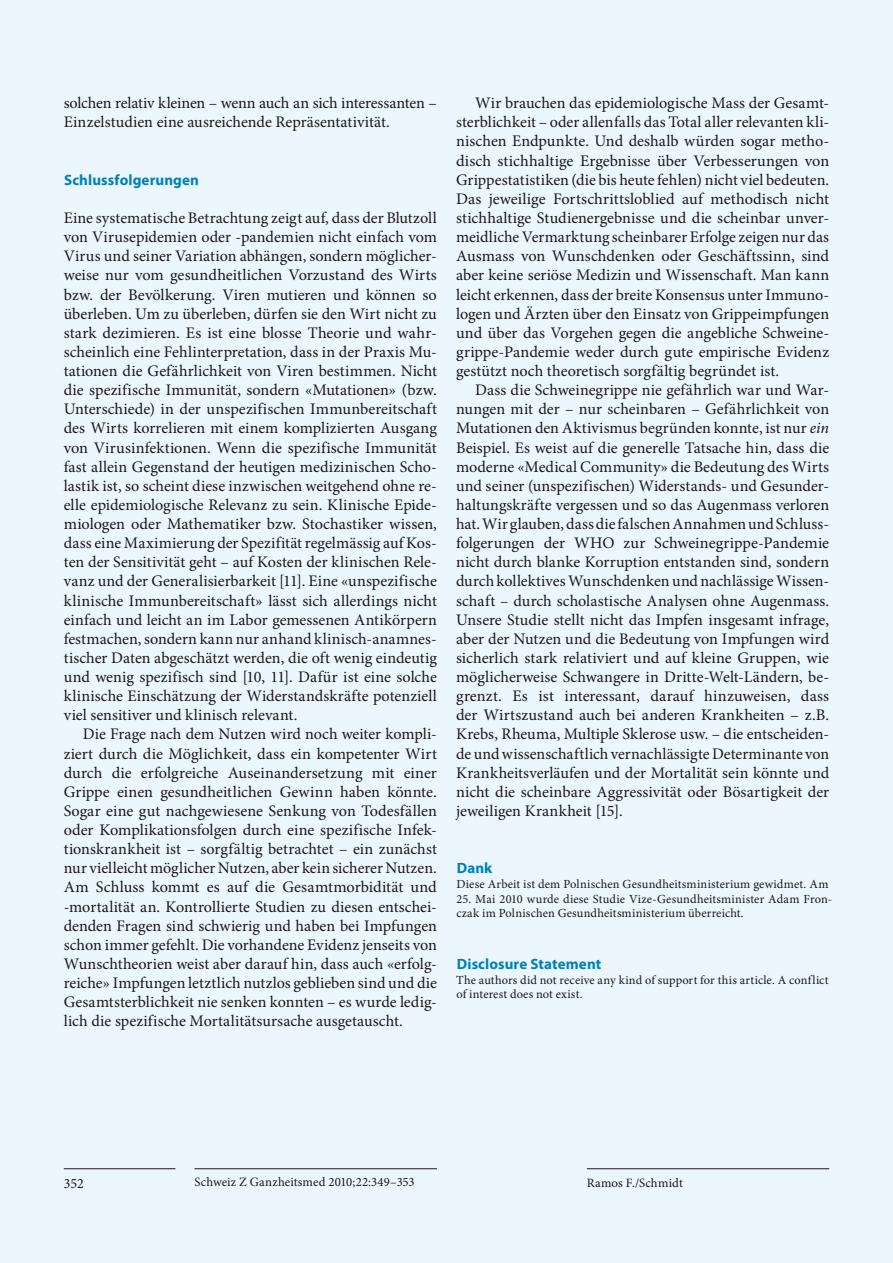
<style>
.page{position:relative;width:893px;height:1263px;background:#ebf7fc}
.page>*{position:absolute;margin:0;border:0;box-sizing:border-box;transform-origin:0 0}
.t1{font:16.2px/19px "Minion Pro";color:#1a171c;text-align:justify}
.t2{font:700 15px "Myriad Pro";letter-spacing:.01em;color:#0080ba}
.t3{font:14.25px "Minion Pro";color:#1a171c}
.t4{font:12.75px "Minion Pro";letter-spacing:.01em;color:#1a171c}
.t5{font:12.3px/14.7px "Minion Pro";letter-spacing:.015em;color:#1a171c}
.s1{font-style:italic}
</style>
<div class="page">
<hr style="left:64px;top:1168px;width:111px;height:1px;background:#1a171c">
<hr style="left:195px;top:1168px;width:242px;height:1px;background:#1a171c">
<hr style="left:587px;top:1168px;width:242px;height:1px;background:#1a171c">
<p class="t1" style="left:64px;top:94px;width:375px">solchen relativ kleinen – wenn auch an sich interessanten –<br>Einzelstudien eine ausreichende Repräsentativität.</p>
<p class="t2" style="left:64px;top:170px;width:136px">Schlussfolgerungen</p>
<p class="t1" style="left:64px;top:208px;width:375px">Eine systematische Betrachtung zeigt auf, dass der Blutzoll von Virusepidemien oder -pandemien nicht einfach vom Virus und seiner Variation abhängen, sondern möglicher&shy;weise nur vom gesundheitlichen Vorzustand des Wirts bzw. der Bevölkerung. Viren mutieren und können so überleben. Um zu überleben, dürfen sie den Wirt nicht zu stark dezimieren. Es ist eine blosse Theorie und wahr&shy;scheinlich eine Fehlinterpretation, dass in der Praxis Mu&shy;tationen die Gefährlichkeit von Viren bestimmen. Nicht die spezifische Immunität, sondern «Mutationen» (bzw.<br>Unterschiede) in der unspezifischen Immunbereitschaft des Wirts korrelieren mit einem komplizierten Ausgang von Virusinfektionen. Wenn die spezifische Immunität fast allein Gegenstand der heutigen medizinischen Scho&shy;lastik ist, so scheint diese inzwischen weitgehend ohne re&shy;elle epidemiologische Relevanz zu sein. Klinische Epide&shy;miologen oder Mathematiker bzw. Stochastiker wissen, dass eine Maximierung der Spezifität regelmässig auf Kos&shy;ten der Sensitivität geht – auf Kosten der klinischen Rele&shy;vanz und der Generalisierbarkeit [11]. Eine «unspezifische klinische Immunbereitschaft» lässt sich allerdings nicht einfach und leicht an im Labor gemessenen Antikörpern festmachen, sondern kann nur anhand klinisch-anamnes&shy;tischer Daten abgeschätzt werden, die oft wenig eindeutig und wenig spezifisch sind [10, 11]. Dafür ist eine solche klinische Einschätzung der Widerstandskräfte potenziell viel sensitiver und klinisch relevant.</p>
<p class="t1" style="left:64px;top:725px;width:375px;text-indent:19px">Die Frage nach dem Nutzen wird noch weiter kompli&shy;ziert durch die Möglichkeit, dass ein kompetenter Wirt durch die erfolgreiche Auseinandersetzung mit einer Grippe einen gesundheitlichen Gewinn haben könnte.<br>Sogar eine gut nachgewiesene Senkung von Todesfällen oder Komplikationsfolgen durch eine spezifische Infek&shy;tionskrankheit ist – sorgfältig betrachtet – ein zunächst nur vielleicht möglicher Nutzen, aber kein sicherer Nutzen.<br>Am Schluss kommt es auf die Gesamtmorbidität und -mortalität an. Kontrollierte Studien zu diesen entschei&shy;denden Fragen sind schwierig und haben bei Impfungen schon immer gefehlt. Die vorhandene Evidenz jenseits von Wunschtheorien weist aber darauf hin, dass auch «erfolg&shy;reiche» Impfungen letztlich nutzlos geblieben sind und die Gesamtsterblichkeit nie senken konnten – es wurde ledig&shy;lich die spezifische Mortalitätsursache ausgetauscht.</p>
<p class="t1" style="left:456px;top:94px;width:375px;text-indent:19px">Wir brauchen das epidemiologische Mass der Gesamt&shy;sterblichkeit – oder allenfalls das Total aller relevanten kli&shy;nischen Endpunkte. Und deshalb würden sogar metho&shy;disch stichhaltige Ergebnisse über Verbesserungen von Grippestatistiken (die bis heute fehlen) nicht viel bedeuten.<br>Das jeweilige Fortschrittsloblied auf methodisch nicht stichhaltige Studienergebnisse und die scheinbar unver&shy;meidliche Vermarktung scheinbarer Erfolge zeigen nur das Ausmass von Wunschdenken oder Geschäftssinn, sind aber keine seriöse Medizin und Wissenschaft. Man kann leicht erkennen, dass der breite Konsensus unter Immuno&shy;logen und Ärzten über den Einsatz von Grippeimpfungen und über das Vorgehen gegen die angebliche Schweine&shy;grippe-Pandemie weder durch gute empirische Evidenz gestützt noch theoretisch sorgfältig begründet ist.</p>
<p class="t1" style="left:456px;top:380px;width:375px;text-indent:19px">Dass die Schweinegrippe nie gefährlich war und War&shy;nungen mit der – nur scheinbaren – Gefährlichkeit von Mutationen den Aktivismus begründen konnte, ist nur <span class="s1">ein </span>Beispiel. Es weist auf die generelle Tatsache hin, dass die moderne «Medical Community» die Bedeutung des Wirts und seiner (unspezifischen) Widerstands- und Gesunder&shy;haltungskräfte vergessen und so das Augenmass verloren hat. Wir glauben, dass die falschen Annahmen und Schluss&shy;folgerungen der WHO zur Schweinegrippe-Pandemie nicht durch blanke Korruption entstanden sind, sondern durch kollektives Wunschdenken und nachlässige Wissen&shy;schaft – durch scholastische Analysen ohne Augenmass.<br>Unsere Studie stellt nicht das Impfen insgesamt infrage, aber der Nutzen und die Bedeutung von Impfungen wird sicherlich stark relativiert und auf kleine Gruppen, wie möglicherweise Schwangere in Dritte-Welt-Ländern, be&shy;grenzt. Es ist interessant, darauf hinzuweisen, dass der Wirtszustand auch bei anderen Krankheiten – z.B.<br>Krebs, Rheuma, Multiple Sklerose usw. – die entscheiden&shy;de und wissenschaftlich vernachlässigte Determinante von Krankheitsverläufen und der Mortalität sein könnte und nicht die scheinbare Aggressivität oder Bösartigkeit der jeweiligen Krankheit [15].</p>
<p class="t2" style="left:457px;top:858px;width:37px">Dank</p>
<p class="t5" style="left:457px;top:877px;width:373px">Diese Arbeit ist dem Polnischen Gesundheitsministerium gewidmet. Am</p>
<p class="t5" style="left:456px;top:891px;width:377px">25. Mai 2010 wurde diese Studie Vize-Gesundheitsminister Adam Fron&shy;czak im Polnischen Gesundheitsministerium überreicht.</p>
<p class="t2" style="left:457px;top:954px;width:146px">Disclosure Statement</p>
<p class="t5" style="left:456px;top:972px;width:374px">The authors did not receive any kind of support for this article. A conflict of interest does not exist.</p>
<p class="t3" style="left:64px;top:1173px;width:22px">352</p>
<p class="t4" style="left:195px;top:1174px;width:222px">Schweiz Z Ganzheitsmed 2010;22:349–353</p>
<p class="t4" style="left:587px;top:1174px;width:98px">Ramos F./Schmidt</p>
</div>
